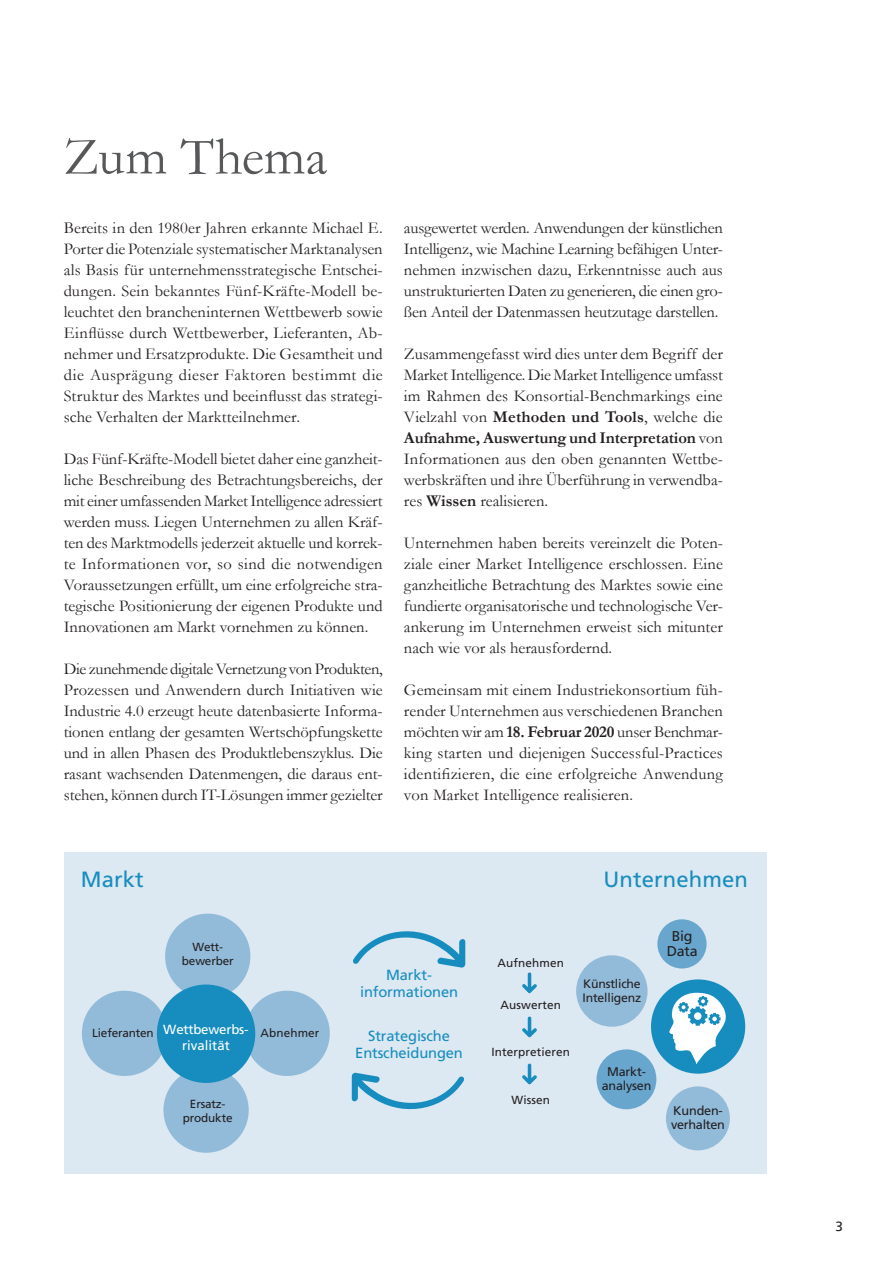
<style>
.page{position:relative;width:893px;height:1263px;background:#fff}
.page>*{position:absolute;margin:0;border:0;box-sizing:border-box;transform-origin:0 0}
.t1{font:54px "Garamond";letter-spacing:-.005em;color:#57585a}
.t2{font:22.05px "Frutiger LT";letter-spacing:.005em;color:#168dbe}
.t3{font:16.5px/21px "Garamond";color:#231f20;text-align:justify}
.t4{font:14.7px/17.7px "Frutiger LT";letter-spacing:-.01em;color:#168dbe;text-align:center}
.t5{font:14.25px/15.3px "Frutiger LT";letter-spacing:-.015em;color:#231f20;text-align:center}
.t6{font:13.5px "Frutiger LT";color:#231f20}
.t7{font:13.2px/16.2px "Frutiger LT";letter-spacing:-.015em;color:#fff}
.t8{font:12.6px/13.5px "Frutiger LT";letter-spacing:-.015em;color:#231f20;text-align:center}
.t9{font:12.3px/13.6px "Frutiger LT";letter-spacing:-.015em;color:#231f20}
.t10{font:11.7px/14.1px "Frutiger LT";letter-spacing:-.015em;color:#231f20;text-align:center}
.t11{font:11.7px "Frutiger LT";letter-spacing:.01em;color:#231f20}
.s1{font-weight:700}
</style>
<div class="page">
<div style="left:64px;top:853px;width:702px;height:321px;background:#dce8f2"></div>
<svg style="left:353px;top:931px;width:112px;height:36px"></svg>
<svg style="left:352px;top:1073px;width:112px;height:37px"></svg>
<div style="left:82px;top:991px;width:85px;height:85px;background:#92bbda;border-radius:50%"></div>
<div style="left:163px;top:1067px;width:86px;height:86px;background:#92bbda;border-radius:50%"></div>
<div style="left:165px;top:914px;width:85px;height:85px;background:#92bbda;border-radius:50%"></div>
<div style="left:245px;top:991px;width:85px;height:85px;background:#92bbda;border-radius:50%"></div>
<div style="left:157px;top:984px;width:98px;height:99px;background:#168dbe;border-radius:50%"></div>
<svg style="left:522px;top:1063px;width:15px;height:21px"></svg>
<svg style="left:522px;top:1016px;width:15px;height:21px"></svg>
<svg style="left:522px;top:972px;width:15px;height:21px"></svg>
<div style="left:657px;top:919px;width:50px;height:49px;background:#68a6ce;border-radius:50%"></div>
<div style="left:596px;top:1049px;width:60px;height:60px;background:#68a6ce;border-radius:50%"></div>
<div style="left:576px;top:955px;width:72px;height:72px;background:#92bbda;border-radius:50%"></div>
<div style="left:651px;top:979px;width:94px;height:95px;background:#168dbe;border-radius:50%"></div>
<svg style="left:669px;top:993px;width:57px;height:71px"></svg>
<div style="left:666px;top:1086px;width:64px;height:64px;background:#92bbda;border-radius:50%"></div>
<h1 class="t1" style="left:64px;top:120px;width:265px">Zum Thema</h1>
<p class="t3" style="left:64px;top:217px;width:320px">Bereits in den 1980er Jahren erkannte Michael E.<br>Porter die Potenziale systematischer Marktanalysen als Basis für unternehmensstrategische Entschei&shy;dungen. Sein bekanntes Fünf-Kräfte-Modell be&shy;leuchtet den brancheninternen Wettbewerb sowie Einflüsse durch Wettbewerber, Lieferanten, Ab&shy;nehmer und Ersatzprodukte. Die Gesamtheit und die Ausprägung dieser Faktoren bestimmt die Struktur des Marktes und beeinflusst das strategi&shy;sche Verhalten der Marktteilnehmer.</p>
<p class="t3" style="left:64px;top:448px;width:320px">Das Fünf-Kräfte-Modell bietet daher eine ganzheit&shy;liche Beschreibung des Betrachtungsbereichs, der mit einer umfassenden Market Intelligence adressiert werden muss. Liegen Unternehmen zu allen Kräf&shy;ten des Marktmodells jederzeit aktuelle und korrek&shy;te Informationen vor, so sind die notwendigen Voraussetzungen erfüllt, um eine erfolgreiche stra&shy;tegische Positionierung der eigenen Produkte und Innovationen am Markt vornehmen zu können.</p>
<p class="t3" style="left:64px;top:658px;width:320px">Die zunehmende digitale Vernetzung von Produkten, Prozessen und Anwendern durch Initiativen wie Industrie 4.0 erzeugt heute datenbasierte Informa&shy;tionen entlang der gesamten Wertschöpfungskette und in allen Phasen des Produktlebenszyklus. Die rasant wachsenden Datenmengen, die daraus ent&shy;stehen, können durch IT-Lösungen immer gezielter</p>
<p class="t3" style="left:404px;top:217px;width:320px">ausgewertet werden. Anwendungen der künstlichen Intelligenz, wie Machine Learning befähigen Unter&shy;nehmen inzwischen dazu, Erkenntnisse auch aus unstrukturierten Daten zu generieren, die einen gro&shy;ßen Anteil der Datenmassen heutzutage darstellen.</p>
<p class="t3" style="left:404px;top:343px;width:320px">Zusammengefasst wird dies unter dem Begriff der Market Intelligence. Die Market Intelligence umfasst im Rahmen des Konsortial-Benchmarkings eine Vielzahl von <span class="s1">Methoden und Tools</span>, welche die <span class="s1">Aufnahme, Auswertung und Interpretation</span> von Informationen aus den oben genannten Wettbe&shy;werbskräften und ihre Überführung in verwendba&shy;res <span class="s1">Wissen</span> realisieren.</p>
<p class="t3" style="left:404px;top:532px;width:320px">Unternehmen haben bereits vereinzelt die Poten&shy;ziale einer Market Intelligence erschlossen. Eine ganzheitliche Betrachtung des Marktes sowie eine fundierte organisatorische und technologische Ver&shy;ankerung im Unternehmen erweist sich mitunter nach wie vor als herausfordernd.</p>
<p class="t3" style="left:404px;top:679px;width:320px">Gemeinsam mit einem Industriekonsortium füh&shy;render Unternehmen aus verschiedenen Branchen möchten wir am <span class="s1">18. Februar 2020</span> unser Benchmar&shy;king starten und diejenigen Successful-Practices identifizieren, die eine erfolgreiche Anwendung von Market Intelligence realisieren.</p>
<h2 class="t2" style="left:81px;top:866px;width:64px">Markt</h2>
<h2 class="t2" style="left:603px;top:866px;width:146px">Unternehmen</h2>
<p class="t10" style="left:182px;top:940px;width:53px">Wett&shy;bewerber</p>
<p class="t10" style="left:92px;top:1026px;width:63px">Lieferanten</p>
<p class="t7" style="left:182px;top:1021px;width:139px;text-indent:-19px">Wettbewerbs- <sub>Abnehmer </sub>rivalität</p>
<p class="t10" style="left:183px;top:1097px;width:51px">Ersatz&shy;produkte</p>
<p class="t4" style="left:360px;top:966px;width:99px">Markt&shy;informationen</p>
<p class="t4" style="left:355px;top:1027px;width:109px">Strategische<br>Entscheidungen</p>
<p class="t11" style="left:498px;top:955px;width:68px">Aufnehmen</p>
<p class="t11" style="left:501px;top:998px;width:62px">Auswerten</p>
<p class="t11" style="left:491px;top:1045px;width:80px">Interpretieren</p>
<p class="t11" style="left:511px;top:1093px;width:40px">Wissen</p>
<p class="t9" style="left:582px;top:977px;width:60px">Künstliche<br>Intelligenz</p>
<p class="t8" style="left:602px;top:1065px;width:51px">Markt&shy;analysen</p>
<p class="t5" style="left:667px;top:928px;width:33px">Big<br>Data</p>
<p class="t8" style="left:671px;top:1104px;width:55px;line-height:14px;text-align:left">Kunden&shy;verhalten</p>
<p class="t6" style="left:836px;top:1218px;width:9px">3</p>
</div>
